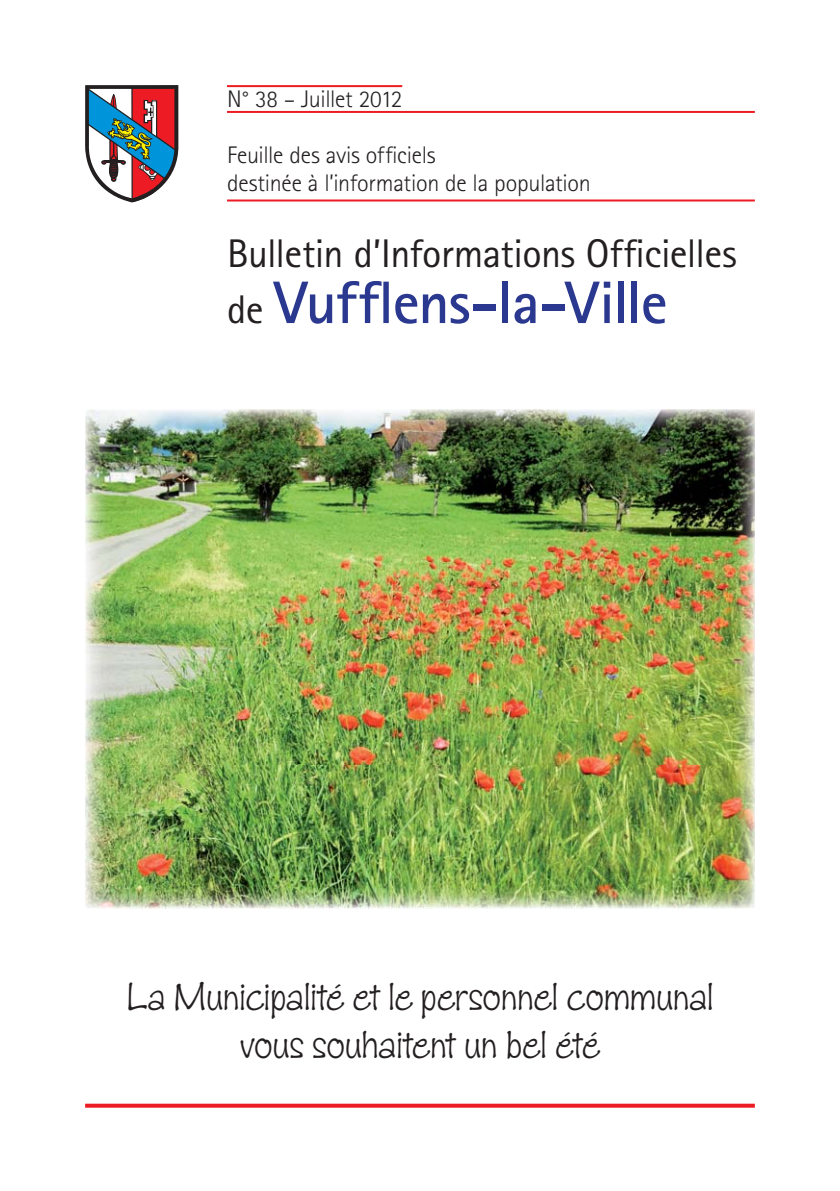
<style>
.page{position:relative;width:840px;height:1191px;background:#fff}
.page>*{position:absolute;margin:0;border:0;box-sizing:border-box;transform-origin:0 0}
.t1{font:700 60px "Rotis Sans Serif";letter-spacing:-.02em;color:#2a3890}
.t2{font:40px/48px "Zipty Do";color:#231f20;text-align:center}
.t3{font:40px "Rotis Sans Serif";letter-spacing:-.015em;color:#231f20}
.t4{font:300 24px/28px "Rotis Sans Serif";letter-spacing:-.01em;color:#231f20}
.s1{font-weight:400;font-size:40px;color:#231f20}
</style>
<div class="page">
<svg style="left:85px;top:85px;width:94px;height:118px"></svg>
<hr style="left:227px;top:85px;width:175px;height:2px;background:#ed1c24">
<hr style="left:227px;top:111px;width:527px;height:2px;background:#ed1c24">
<hr style="left:227px;top:199px;width:527px;height:2px;background:#ed1c24">
<svg style="left:85px;top:1103px;width:669px;height:4px;background:#f0434a"></svg>
<img style="left:85px;top:409px;width:669px;height:499px">
<p class="t4" style="left:227px;top:87px;width:177px">N° 38 – Juillet 2012</p>
<p class="t4" style="left:227px;top:143px;width:365px">Feuille des avis officiels<br>destinée à l’information de la population</p>
<h2 class="t3" style="left:227px;top:239px;width:511px">Bulletin d’Informations Officielles</h2>
<h1 class="t1" style="left:227px;top:282px;width:442px"><span class="s1">de</span> Vufflens-la-Ville</h1>
<h2 class="t2" style="left:126px;top:978px;width:588px">La Municipalité et le personnel communal vous souhaitent un bel été</h2>
</div>
